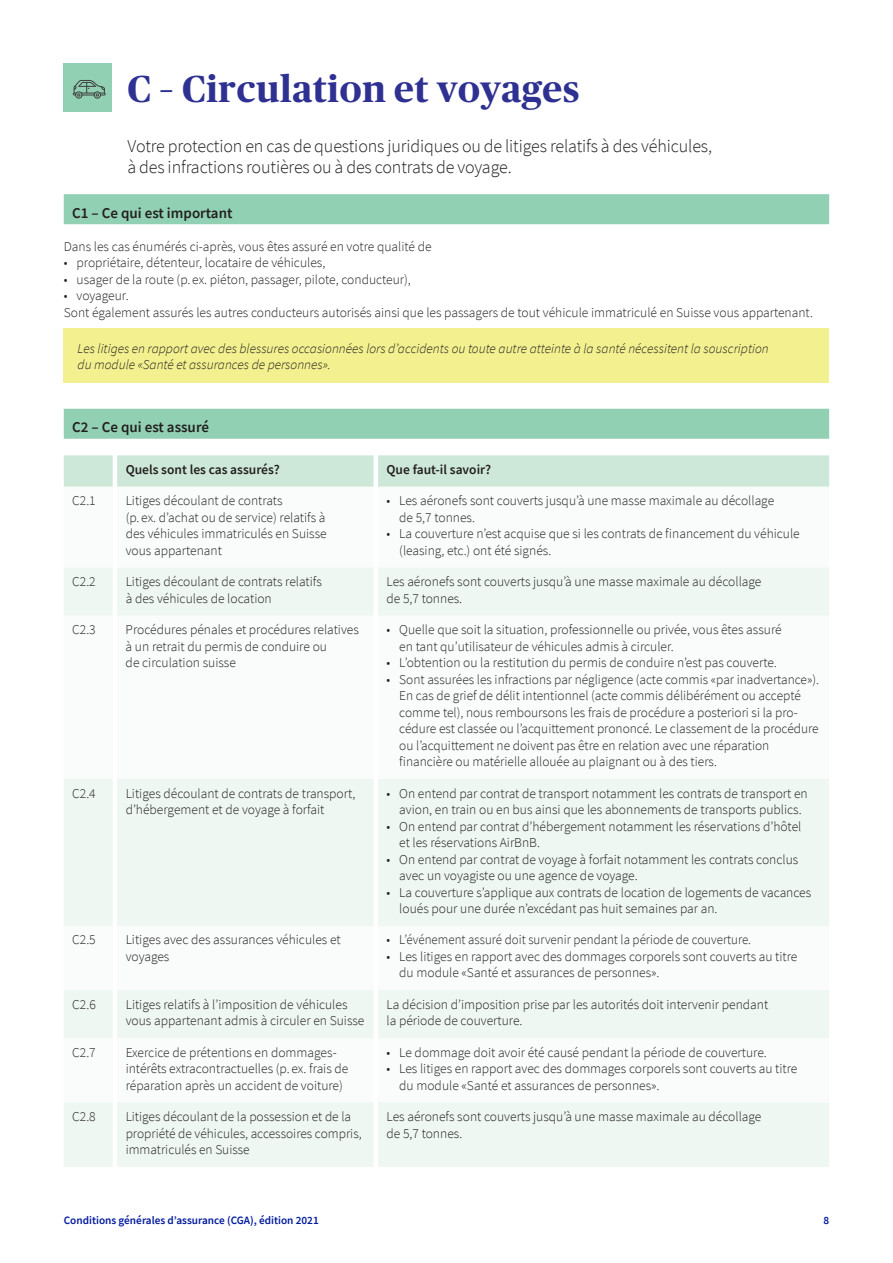
<style>
.page{position:relative;width:893px;height:1263px;background:#fff}
.page>*{position:absolute;margin:0;border:0;box-sizing:border-box;transform-origin:0 0}
.t1{font:700 37.5px "Publico Headline";letter-spacing:.02em;color:#2e3092}
.t2{font:300 18px/20.7px "Source Sans Pro";letter-spacing:-.005em;color:#231f20}
.t3{font:600 15px "Source Sans Pro";color:#231f20}
.t4{font:300 13.5px/16.5px "Source Sans Pro";color:#231f20}
.t5{font:italic 300 13.5px/16.5px "Source Sans Pro";color:#231f20}
.t6{font:300 13.5px "Source Sans Pro";color:#231f20;scale:.96 1}
.t7{font:600 13.5px "Source Sans Pro";color:#231f20}
.t8{font:600 11.25px "Source Sans Pro";color:#00199f}
</style>
<div class="page">
<div style="left:64px;top:194px;width:765px;height:30px;background:#91d0b2"></div>
<div style="left:64px;top:409px;width:765px;height:30px;background:#91d0b2"></div>
<div style="left:64px;top:329px;width:765px;height:54px;background:#f3f18f"></div>
<svg style="left:64px;top:455px;width:765px;height:32px;background:#cee8d9"></svg>
<svg style="left:64px;top:568px;width:765px;height:599px;fill:#f0f7f2"></svg>
<div style="left:64px;top:64px;width:48px;height:48px;background:#91d0b2"></div>
<div style="left:75px;top:92px;width:7px;height:6px;border:1px solid #3e3e3f;border-radius:50%"></div>
<div style="left:94px;top:92px;width:7px;height:6px;border:1px solid #3e3e3f;border-radius:50%"></div>
<svg style="left:73px;top:80px;width:33px;height:17px"></svg>
<h1 class="t1" style="left:128px;top:62px;width:453px">C – Circulation et voyages</h1>
<h2 class="t2" style="left:128px;top:136px;width:586px">Votre protection en cas de questions juridiques ou de litiges relatifs à des véhicules, à des infractions routières ou à des contrats de voyage.</h2>
<p class="t3" style="left:72px;top:203px;width:162px">C1 – Ce qui est important</p>
<p class="t4" style="left:64px;top:238px;width:369px">Dans les cas énumérés ci-après, vous êtes assuré en votre qualité de</p>
<p class="t4" style="left:64px;top:255px;width:263px">• propriétaire, détenteur, locataire de véhicules,</p>
<p class="t4" style="left:64px;top:271px;width:349px">• usager de la route (p. ex. piéton, passager, pilote, conducteur),</p>
<p class="t4" style="left:64px;top:288px;width:751px">• voyageur.<br>Sont également assurés les autres conducteurs autorisés ainsi que les passagers de tout véhicule immatriculé en Suisse vous appartenant.</p>
<p class="t5" style="left:78px;top:340px;width:693px">Les litiges en rapport avec des blessures occasionnées lors d’accidents ou toute autre atteinte à la santé nécessitent la souscription du module «Santé et assurances de personnes».</p>
<p class="t3" style="left:72px;top:417px;width:138px">C2 – Ce qui est assuré</p>
<p class="t7" style="left:126px;top:461px;width:156px">Quels sont les cas assurés?</p>
<p class="t7" style="left:387px;top:461px;width:106px">Que faut-il savoir?</p>
<p class="t4" style="left:72px;top:493px;width:25px">C2.1</p>
<p class="t4" style="left:126px;top:493px;width:203px">Litiges découlant de contrats<br>(p. ex. d’achat ou de service) relatifs à des véhicules immatriculés en Suisse vous appartenant</p>
<p class="t4" style="left:399px;top:493px;width:376px;text-indent:-13px">• Les aéronefs sont couverts jusqu’à une masse maximale au décollage de 5,7 tonnes.</p>
<p class="t4" style="left:399px;top:526px;width:402px;text-indent:-13px">• La couverture n’est acquise que si les contrats de financement du véhicule (leasing, etc.) ont été signés.</p>
<p class="t4" style="left:72px;top:573px;width:25px">C2.2</p>
<p class="t4" style="left:126px;top:573px;width:198px">Litiges découlant de contrats relatifs à des véhicules de location</p>
<p class="t4" style="left:386px;top:573px;width:376px">Les aéronefs sont couverts jusqu’à une masse maximale au décollage de 5,7 tonnes.</p>
<p class="t4" style="left:72px;top:621px;width:25px">C2.3</p>
<p class="t4" style="left:126px;top:621px;width:235px">Procédures pénales et procédures relatives à un retrait du permis de conduire ou<br>de circulation suisse</p>
<p class="t4" style="left:399px;top:621px;width:384px;text-indent:-13px">• Quelle que soit la situation, professionnelle ou privée, vous êtes assuré en tant qu’utilisateur de véhicules admis à circuler.</p>
<p class="t4" style="left:386px;top:654px;width:392px">• L’obtention ou la restitution du permis de conduire n’est pas couverte.</p>
<p class="t4" style="left:399px;top:671px;width:421px;text-indent:-13px">• Sont assurées les infractions par négligence (acte commis «par inadvertance»).<br>En cas de grief de délit intentionnel (acte commis délibérément ou accepté comme tel), nous remboursons les frais de procédure a posteriori si la pro&shy;cédure est classée ou l’acquittement prononcé. Le classement de la procédure ou l’acquittement ne doivent pas être en relation avec une réparation financière ou matérielle allouée au plaignant ou à des tiers.</p>
<p class="t4" style="left:72px;top:785px;width:25px">C2.4</p>
<p class="t4" style="left:126px;top:785px;width:231px">Litiges découlant de contrats de transport, d’hébergement et de voyage à forfait</p>
<p class="t4" style="left:386px;top:785px;width:423px;text-align:center">• On entend par contrat de transport notamment les contrats de transport en avion, en train ou en bus ainsi que les abonnements de transports publics.</p>
<p class="t4" style="left:399px;top:818px;width:404px;text-indent:-13px">• On entend par contrat d’hébergement notamment les réservations d’hôtel et les réservations AirBnB.</p>
<p class="t4" style="left:399px;top:851px;width:400px;text-indent:-13px">• On entend par contrat de voyage à forfait notamment les contrats conclus avec un voyagiste ou une agence de voyage.</p>
<p class="t4" style="left:399px;top:884px;width:413px;text-indent:-13px">• La couverture s’applique aux contrats de location de logements de vacances loués pour une durée n’excédant pas huit semaines par an.</p>
<p class="t4" style="left:72px;top:932px;width:25px">C2.5</p>
<p class="t4" style="left:126px;top:932px;width:216px">Litiges avec des assurances véhicules et voyages</p>
<p class="t6" style="left:387px;top:932px;width:381px">• L’événement assuré doit survenir pendant la période de couverture.</p>
<p class="t4" style="left:399px;top:948px;width:400px;text-indent:-13px">• Les litiges en rapport avec des dommages corporels sont couverts au titre du module «Santé et assurances de personnes».</p>
<p class="t4" style="left:72px;top:996px;width:25px">C2.6</p>
<p class="t4" style="left:126px;top:996px;width:240px">Litiges relatifs à l’imposition de véhicules vous appartenant admis à circuler en Suisse</p>
<p class="t4" style="left:387px;top:996px;width:383px">La décision d’imposition prise par les autorités doit intervenir pendant la période de couverture.</p>
<p class="t4" style="left:72px;top:1044px;width:25px">C2.7</p>
<p class="t4" style="left:126px;top:1044px;width:224px">Exercice de prétentions en dommages&shy;intérêts extracontractuelles (p. ex. frais de réparation après un accident de voiture)</p>
<p class="t4" style="left:386px;top:1044px;width:382px">• Le dommage doit avoir été causé pendant la période de couverture.</p>
<p class="t4" style="left:399px;top:1060px;width:400px;text-indent:-13px">• Les litiges en rapport avec des dommages corporels sont couverts au titre du module «Santé et assurances de personnes».</p>
<p class="t4" style="left:72px;top:1108px;width:25px">C2.8</p>
<p class="t4" style="left:126px;top:1108px;width:237px">Litiges découlant de la possession et de la propriété de véhicules, accessoires compris, immatriculés en Suisse</p>
<p class="t4" style="left:387px;top:1108px;width:376px">Les aéronefs sont couverts jusqu’à une masse maximale au décollage de 5,7 tonnes.</p>
<p class="t8" style="left:64px;top:1213px;width:257px">Conditions générales d’assurance (CGA), édition 2021</p>
<p class="t8" style="left:823px;top:1213px;width:7px">8</p>
</div>
